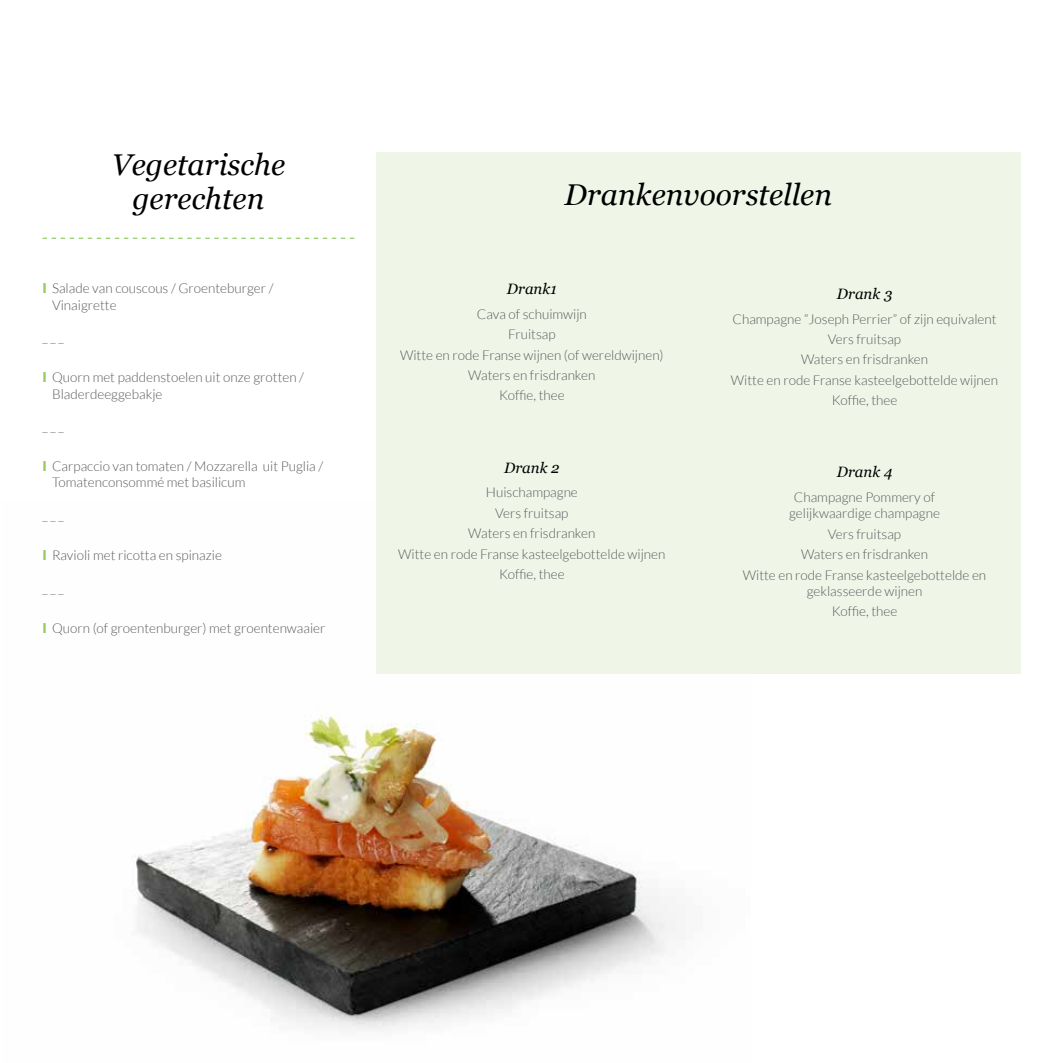
<style>
.page{position:relative;width:1063px;height:1063px;background:#fff}
.page>*{position:absolute;margin:0;border:0;box-sizing:border-box;transform-origin:0 0}
.t1{font:italic 30px/34.5px "Georgia";color:#000;text-align:center}
.t2{font:italic 15px "Georgia";color:#000}
.t3{font:300 13.5px/20.4px "Lato";color:#58595b;text-align:center}
.s1{font-weight:900;color:#95cb64}
</style>
<div class="page">
<img style="left:136px;top:707px;width:541px;height:324px">
<svg style="left:43px;top:238px;width:311px;height:1px"></svg>
<div style="left:376px;top:153px;width:644px;height:521px;background:#eff6e8"></div>
<h1 class="t1" style="left:112px;top:146px;width:175px">Vegetarische gerechten</h1>
<p class="t3" style="left:52px;top:281px;width:223px;line-height:16.2px;text-align:left;text-indent:-10px"><span class="s1">I</span> Salade van couscous / Groenteburger /<br>Vinaigrette</p>
<p class="t3" style="left:43px;top:327px;width:23px">_ _ _</p>
<p class="t3" style="left:52px;top:369px;width:254px;line-height:16.2px;text-align:left;text-indent:-10px"><span class="s1">I</span> Quorn met paddenstoelen uit onze grotten /<br>Bladerdeeggebakje</p>
<p class="t3" style="left:43px;top:416px;width:23px">_ _ _</p>
<p class="t3" style="left:52px;top:458px;width:273px;line-height:16.2px;text-align:left;text-indent:-10px"><span class="s1">I</span> Carpaccio van tomaten / Mozzarella uit Puglia /<br>Tomatenconsommé met basilicum</p>
<p class="t3" style="left:43px;top:505px;width:23px">_ _ _</p>
<p class="t3" style="left:43px;top:545px;width:181px"><span class="s1">I</span> Ravioli met ricotta en spinazie</p>
<p class="t3" style="left:43px;top:578px;width:23px">_ _ _</p>
<p class="t3" style="left:43px;top:618px;width:284px"><span class="s1">I</span> Quorn (of groentenburger) met groentenwaaier</p>
<h1 class="t1" style="left:565px;top:176px;width:269px">Drankenvoorstellen</h1>
<p class="t2" style="left:507px;top:278px;width:51px">Drank1</p>
<p class="t3" style="left:400px;top:304px;width:265px">Cava of schuimwijn<br>Fruitsap<br>Witte en rode Franse wijnen (of wereldwijnen)<br>Waters en frisdranken<br>Koffie, thee</p>
<p class="t2" style="left:504px;top:456px;width:57px">Drank 2</p>
<p class="t3" style="left:398px;top:482px;width:269px">Huischampagne<br>Vers fruitsap<br>Waters en frisdranken<br>Witte en rode Franse kasteelgebottelde wijnen<br>Koffie, thee</p>
<p class="t2" style="left:837px;top:283px;width:57px">Drank 3</p>
<p class="t3" style="left:731px;top:309px;width:269px">Champagne “Joseph Perrier” of zijn equivalent<br>Vers fruitsap<br>Waters en frisdranken<br>Witte en rode Franse kasteelgebottelde wijnen<br>Koffie, thee</p>
<p class="t2" style="left:837px;top:461px;width:57px">Drank 4</p>
<p class="t3" style="left:789px;top:489px;width:152px;line-height:16.2px">Champagne Pommery of gelijkwaardige champagne</p>
<p class="t3" style="left:743px;top:524px;width:245px">Vers fruitsap<br>Waters en frisdranken<br>Witte en rode Franse kasteelgebottelde en</p>
<p class="t3" style="left:807px;top:581px;width:117px">geklasseerde wijnen<br>Koffie, thee</p>
</div>
